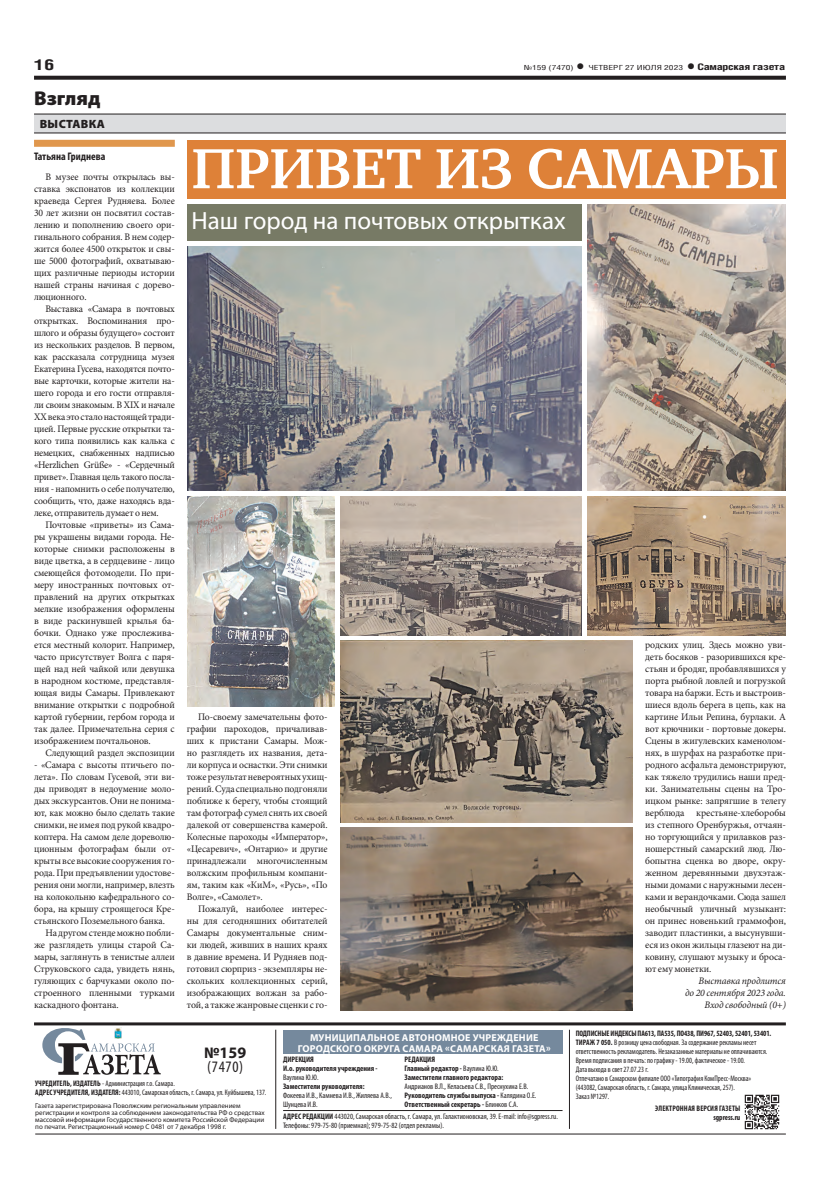
<style>
.page{position:relative;width:820px;height:1191px;background:#fff}
.page>*{position:absolute;margin:0;border:0;box-sizing:border-box;transform-origin:0 0}
.заголовок{font:700 58px "Charter C";color:#fff}
.подзаголовок__копия{font:25px "Myriad Pro";color:#fff}
.рубрика{font:900 20px "Myriad Pro";color:#231f20}
.t1{font:condensed 16px "Myriad Pro";color:#231f20}
.t2{font:700 16px "Myriad Pro";color:#231f20}
.t3{font:700 15px "Helios Cond";color:#231f20;scale:1.4 1}
.надзаголовок{font:900 12px "Myriad Pro";letter-spacing:.02em;color:#231f20}
.АВТОР_цвет{font:700 condensed 11px "Myriad Pro";color:#231f20}
.ОСНОВНОЙ__копия__8{font:10px/12px "Minion Pro";letter-spacing:-.01em;color:#231f20;text-align:justify}
.t4{font:700 10px/11px "Myriad Pro";letter-spacing:.02em;color:#fff;text-align:center}
.ОСНОВНОЙ__копия__8-2{font:italic 10px/12px "Minion Pro";letter-spacing:-.01em;color:#231f20;text-align:right}
.t5{font:condensed 8px/9px "Myriad Pro";color:#231f20;scale:.95 1}
.t6{font:condensed 8px/9px "Myriad Pro";color:#231f20}
.t7{font:700 condensed 8px/9px "Myriad Pro";color:#231f20}
.t8{font:700 condensed 8px "Myriad Pro";color:#231f20;scale:.95 1}
.t9{font:700 condensed 8px "Myriad Pro";letter-spacing:.02em;color:#231f20;scale:.95 1}
.t10{font:7px/7px "Myriad Pro";color:#231f20}
.t11{font:7px "Helios Cond";color:#231f20;scale:1.4 1}
.s1{font-weight:700;font-size:16px}
.s2{font-weight:700;font-size:9px}
.s3{font-weight:400}
.s4{font-weight:700}
</style>
<div class="page">
<svg style="left:34px;top:76px;width:751px;height:4px;background:#322f2f"></svg>
<svg style="left:42px;top:1025px;width:119px;height:49px"></svg>
<img style="left:744px;top:1094px;width:36px;height:36px">
<hr style="left:283px;top:1110px;width:279px;height:1px;background:#231f20">
<hr style="left:275px;top:1029px;width:1px;height:99px;background:#231f20">
<hr style="left:569px;top:1029px;width:1px;height:99px;background:#231f20">
<hr style="left:34px;top:1022px;width:751px;height:3px;background:#231f20">
<hr style="left:35px;top:1133px;width:750px;height:1px;background:#231f20">
<div style="left:283px;top:1030px;width:279px;height:24px;background:#75899d"></div>
<div style="left:34px;top:115px;width:751px;height:18px;background:#dcdddf"></div>
<hr style="left:34px;top:114px;width:751px;height:1px;background:#231f20">
<hr style="left:34px;top:133px;width:751px;height:1px;background:#231f20">
<div style="left:34px;top:140px;width:141px;height:7px;background:#e0974d"></div>
<div style="left:187px;top:140px;width:598px;height:58px;background:#de8138"></div>
<div style="left:187px;top:204px;width:394px;height:37px;background:#777a65"></div>
<img style="left:187px;top:246px;width:394px;height:244px">
<img style="left:587px;top:204px;width:198px;height:286px">
<img style="left:187px;top:496px;width:147px;height:210px">
<img style="left:340px;top:496px;width:241px;height:139px">
<img style="left:340px;top:641px;width:292px;height:181px">
<img style="left:340px;top:828px;width:292px;height:182px">
<img style="left:587px;top:496px;width:198px;height:139px">
<p class="t3" style="left:34px;top:55px;width:16px">16</p>
<p class="t11" style="left:523px;top:64px;width:188px">№159 (7470) <span class="s1">•</span> ЧЕТВЕРГ 27 ИЮЛЯ 2023 <span class="s1">•</span> <span class="s2">Самарская газета</span></p>
<p class="рубрика" style="left:34px;top:87px;width:68px">Взгляд</p>
<p class="надзаголовок" style="left:40px;top:118px;width:66px">ВЫСТАВКА</p>
<p class="АВТОР_цвет" style="left:34px;top:150px;width:73px">Татьяна Гриднева</p>
<p class="ОСНОВНОЙ__копия__8" style="left:34px;top:171px;width:142px;text-indent:11px">В музее почты открылась вы&shy;ставка экспонатов из коллекции краеведа Сергея Рудняева. Более 30 лет жизни он посвятил состав&shy;лению и пополнению своего ори&shy;гинального собрания. В нем содер&shy;жится более 4500 открыток и свы&shy;ше 5000 фотографий, охватываю&shy;щих различные периоды истории нашей страны начиная с дорево&shy;люционного.</p>
<p class="ОСНОВНОЙ__копия__8" style="left:34px;top:303px;width:142px;text-indent:11px">Выставка «Самара в почтовых открытках. Воспоминания про&shy;шлого и образы будущего» состоит из нескольких разделов. В первом, как рассказала сотрудница музея Екатерина Гусева, находятся почто&shy;вые карточки, которые жители на&shy;шего города и его гости отправля&shy;ли своим знакомым. В XIX и начале XX века это стало настоящей тради&shy;цией. Первые русские открытки та&shy;кого типа появились как калька с немецких, снабженных надписью «Herzlichen Grüße» - «Сердечный привет». Главная цель такого посла&shy;ния - напомнить о себе получателю, сообщить, что, даже находясь вда&shy;леке, отправитель думает о нем.</p>
<p class="ОСНОВНОЙ__копия__8" style="left:34px;top:519px;width:142px;text-indent:11px">Почтовые «приветы» из Сама&shy;ры украшены видами города. Не&shy;которые снимки расположены в виде цветка, а в сердцевине - лицо смеющейся фотомодели. По при&shy;меру иностранных почтовых от&shy;правлений на других открытках мелкие изображения оформлены в виде раскинувшей крылья ба&shy;бочки. Однако уже прослежива&shy;ется местный колорит. Например, часто присутствует Волга с паря&shy;щей над ней чайкой или девушка в народном костюме, представля&shy;ющая виды Самары. Привлекают внимание открытки с подробной картой губернии, гербом города и так далее. Примечательна серия с изображением почтальонов.</p>
<p class="ОСНОВНОЙ__копия__8" style="left:45px;top:747px;width:131px">Следующий раздел экспозиции</p>
<p class="ОСНОВНОЙ__копия__8" style="left:34px;top:759px;width:142px">- «Самара с высоты птичьего по&shy;лета». По словам Гусевой, эти ви&shy;ды приводят в недоумение моло&shy;дых экскурсантов. Они не понима&shy;ют, как можно было сделать такие снимки, не имея под рукой квадро&shy;коптера. На самом деле дореволю&shy;ционным фотографам были от&shy;крыты все высокие сооружения го&shy;рода. При предъявлении удостове&shy;рения они могли, например, влезть на колокольню кафедрального со&shy;бора, на крышу строящегося Кре&shy;стьянского Поземельного банка.</p>
<p class="ОСНОВНОЙ__копия__8" style="left:34px;top:927px;width:142px;text-indent:11px">На другом стенде можно побли&shy;же разглядеть улицы старой Са&shy;мары, заглянуть в тенистые аллеи Струковского сада, увидеть нянь, гуляющих с барчуками около по&shy;строенного пленными турками каскадного фонтана.</p>
<p class="заголовок" style="left:191px;top:137px;width:588px">ПРИВЕТ ИЗ САМАРЫ</p>
<p class="подзаголовок__копия" style="left:191px;top:205px;width:375px">Наш город на почтовых открытках</p>
<p class="ОСНОВНОЙ__копия__8" style="left:187px;top:711px;width:142px;text-indent:11px">По-своему замечательны фото&shy;графии пароходов, причаливав&shy;ших к пристани Самары. Мож&shy;но разглядеть их названия, дета&shy;ли корпуса и оснастки. Эти снимки тоже результат невероятных ухищ&shy;рений. Суда специально подгоняли поближе к берегу, чтобы стоящий там фотограф сумел снять их своей далекой от совершенства камерой.<br>Колесные пароходы «Император», «Цесаревич», «Онтарио» и другие принадлежали многочисленным волжским профильным компани&shy;ям, таким как «КиМ», «Русь», «По Волге», «Самолет».</p>
<p class="ОСНОВНОЙ__копия__8" style="left:187px;top:903px;width:142px;text-indent:11px">Пожалуй, наиболее интерес&shy;ны для сегодняшних обитателей Самары документальные сним&shy;ки людей, живших в наших краях в давние времена. И Рудняев под&shy;готовил сюрприз - экземпляры не&shy;скольких коллекционных серий, изображающих волжан за рабо&shy;той, а также жанровые сценки с го-</p>
<p class="ОСНОВНОЙ__копия__8" style="left:645px;top:639px;width:142px">родских улиц. Здесь можно уви&shy;деть босяков - разорившихся кре&shy;стьян и бродяг, пробавлявшихся у порта рыбной ловлей и погрузкой товара на баржи. Есть и выстроив&shy;шиеся вдоль берега в цепь, как на картине Ильи Репина, бурлаки. А вот крючники - портовые докеры.<br>Сцены в жигулевских каменолом&shy;нях, в шурфах на разработке при&shy;родного асфальта демонстрируют, как тяжело трудились наши пред&shy;ки. Занимательны сцены на Тро&shy;ицком рынке: запрягшие в телегу верблюда крестьяне-хлеборобы из степного Оренбуржья, отчаян&shy;но торгующийся у прилавков раз&shy;ношерстный самарский люд. Лю&shy;бопытна сценка во дворе, окру&shy;женном деревянными двухэтаж&shy;ными домами с наружными лесен&shy;ками и верандочками. Сюда зашел необычный уличный музыкант: он принес новенький граммофон, заводит пластинки, а высунувши&shy;еся из окон жильцы глазеют на ди&shy;ковину, слушают музыку и броса&shy;ют ему монетки.</p>
<p class="ОСНОВНОЙ__копия__8-2" style="left:684px;top:975px;width:102px">Выставка продлится<br>до 20 сентября 2023 года.<br>Вход свободный (0+)</p>
<p class="t4" style="left:297px;top:1031px;width:254px">МУНИЦИПАЛЬНОЕ АВТОНОМНОЕ УЧРЕЖДЕНИЕ<br>ГОРОДСКОГО ОКРУГА САМАРА «САМАРСКАЯ ГАЗЕТА»</p>
<p class="t7" style="left:404px;top:1055px;width:32px">РЕДАКЦИЯ</p>
<p class="t7" style="left:404px;top:1064px;width:96px">Главный редактор - <span class="s3">Ваулина Ю.Ю.</span></p>
<p class="t6" style="left:404px;top:1073px;width:125px"><span class="s4">Заместители главного редактора:<br></span>Андрианов В.Л., Келасьева С.В., Преснухина Е.В.</p>
<p class="t7" style="left:404px;top:1091px;width:133px">Руководитель службы выпуска - <span class="s3">Калядина О.Е.</span></p>
<p class="t7" style="left:404px;top:1100px;width:115px">Ответственный секретарь - <span class="s3">Блинков С.А.</span></p>
<p class="t2" style="left:204px;top:1042px;width:44px">№159</p>
<p class="t1" style="left:207px;top:1057px;width:38px">(7470)</p>
<p class="t7" style="left:283px;top:1055px;width:32px">ДИРЕКЦИЯ</p>
<p class="t7" style="left:283px;top:1064px;width:96px">И.о. руководителя учреждения -<br><span class="s3">Ваулина Ю.Ю.</span></p>
<p class="t6" style="left:283px;top:1082px;width:110px"><span class="s4">Заместители руководителя:<br></span>Фокеева И.В., Камнева И.В., Жиляева А.В.,<br>Шунцева И.В.</p>
<p class="t5" style="left:35px;top:1079px;width:148px"><span class="s4">УЧРЕДИТЕЛЬ, ИЗДАТЕЛЬ</span> - Администрация г.о. Самара.</p>
<p class="t5" style="left:35px;top:1088px;width:245px"><span class="s4">АДРЕС УЧРЕДИТЕЛЯ, ИЗДАТЕЛЯ:</span> 443010, Самарская область, г. Самара, ул. Куйбышева, 137.</p>
<p class="t10" style="left:35px;top:1102px;width:231px">Газета зарегистрирована Поволжским региональным управлением регистрации и контроля за соблюдением законодательства РФ о средствах массовой информации Государственного комитета Российской Федерации по печати. Регистрационный номер С 0481 от 7 декабря 1998 г.</p>
<p class="t6" style="left:283px;top:1111px;width:276px"><span class="s4">АДРЕС РЕДАКЦИИ</span> 443020, Самарская область, г. Самара, ул. Галактионовская, 39. E-mail: info@sgpress.ru.</p>
<p class="t6" style="left:283px;top:1120px;width:162px">Телефоны: 979-75-80 (приемная); 979-75-82 (отдел рекламы).</p>
<p class="t8" style="left:575px;top:1028px;width:207px">ПОДПИСНЫЕ ИНДЕКСЫ ПА613, ПА535, ПО438, ПИ967, 52403, 52401, 53401.</p>
<p class="t5" style="left:575px;top:1037px;width:203px"><span class="s4">ТИРАЖ 7 050.</span> В розницу цена свободная. За содержание рекламы несет ответственность рекламодатель. Незаказанные материалы не оплачиваются.</p>
<p class="t5" style="left:575px;top:1055px;width:180px">Время подписания в печать: по графику - 19.00, фактическое - 19.00.</p>
<p class="t5" style="left:575px;top:1064px;width:78px">Дата выхода в свет 27.07.23 г.</p>
<p class="t5" style="left:575px;top:1073px;width:186px">Отпечатано в Самарском филиале ООО «Типография КомПресс-Москва»</p>
<p class="t5" style="left:575px;top:1082px;width:169px">(443082, Самарская область, г. Самара, улица Клиническая, 257).<br>Заказ №1297.</p>
<p class="t9" style="left:655px;top:1103px;width:91px">ЭЛЕКТРОННАЯ ВЕРСИЯ ГАЗЕТЫ</p>
<p class="t8" style="left:713px;top:1112px;width:30px">sgpress.ru</p>
</div>
